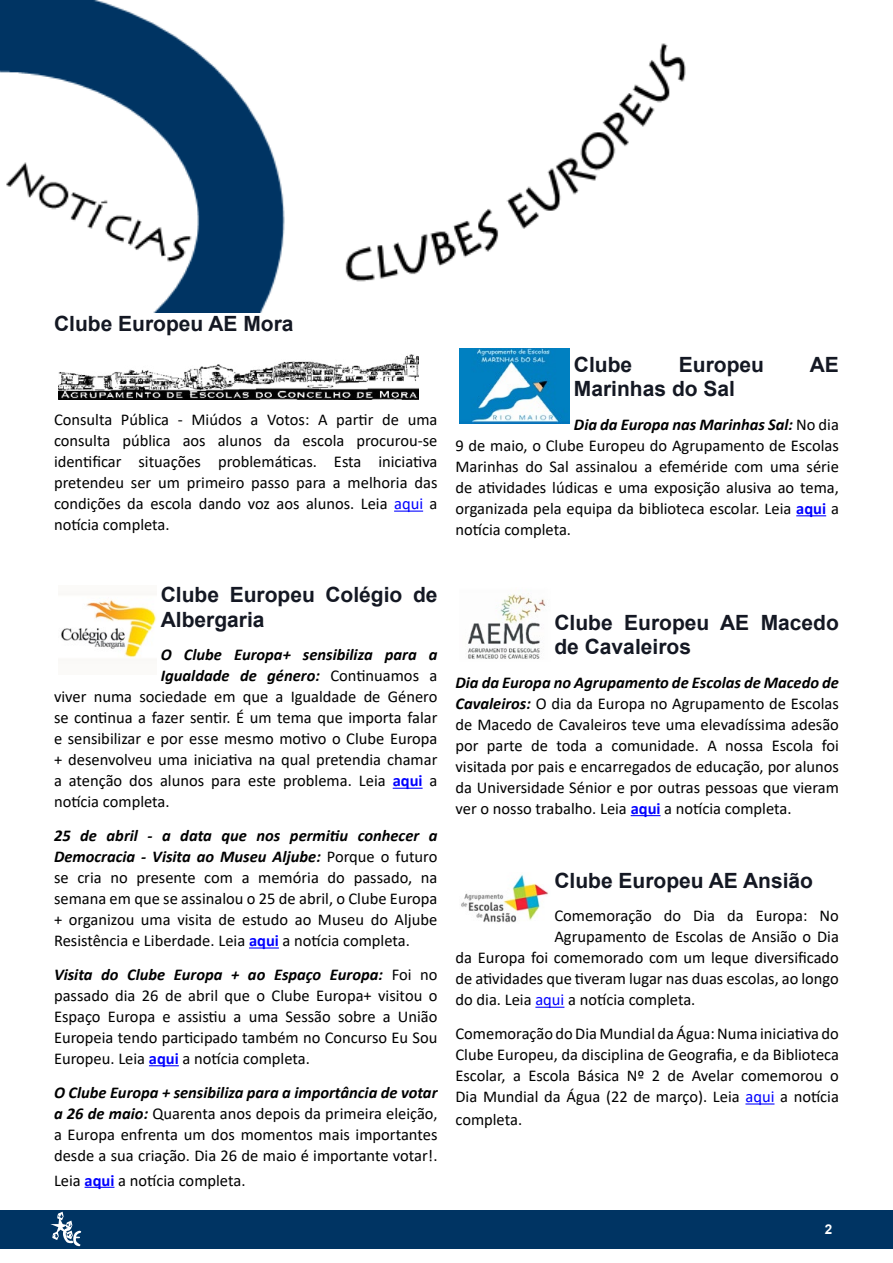
<style>
.page{position:relative;width:893px;height:1263px;background:#fff}
.page>*{position:absolute;margin:0;border:0;box-sizing:border-box;transform-origin:0 0}
.t1{font:700 21px/24.2px "Arial";color:#141823}
.t2{font:16.5px/21px "Calibri";color:#000;text-align:justify}
.t3{font:italic 700 16.5px "Calibri";color:#000}
.t4{font:700 13.5px "Arial";color:#fff}
.s1{color:#00f}
.s2{font-weight:700;font-style:italic}
.s3{font-weight:700;color:#00f}
.s4{font-weight:400;font-style:normal}
</style>
<div class="page">
<div style="left:0;top:1211px;width:893px;height:38px;background:#003463"></div>
<svg style="left:48px;top:1210px;width:34px;height:37px"></svg>
<svg style="left:394px;top:511px;width:29px;height:1px"></svg>
<hr style="left:393px;top:788px;width:30px;height:1px;background:#00f">
<hr style="left:249px;top:947px;width:30px;height:1px;background:#00f">
<hr style="left:149px;top:1065px;width:30px;height:1px;background:#00f">
<svg style="left:85px;top:1187px;width:29px;height:1px"></svg>
<img style="left:58px;top:354px;width:361px;height:46px">
<img style="left:61px;top:600px;width:95px;height:58px">
<img style="left:0;top:0;width:686px;height:312px">
<hr style="left:796px;top:515px;width:30px;height:1px;background:#00f">
<hr style="left:631px;top:815px;width:30px;height:1px;background:#00f">
<svg style="left:535px;top:1007px;width:29px;height:1px"></svg>
<svg style="left:745px;top:1103px;width:29px;height:1px"></svg>
<img style="left:460px;top:348px;width:110px;height:75px">
<img style="left:468px;top:593px;width:78px;height:66px">
<img style="left:461px;top:874px;width:88px;height:49px">
<p class="t1" style="left:54px;top:312px;width:241px">Clube Europeu AE Mora</p>
<p class="t2" style="left:54px;top:409px;width:385px">Consulta Pública - Miúdos a Votos: A partir de uma consulta pública aos alunos da escola procurou-se identificar situações problemáticas. Esta iniciativa pretendeu ser um primeiro passo para a melhoria das condições da escola dando voz aos alunos. Leia <span class="s1">aqui</span> a notícia completa.</p>
<p class="t1" style="left:574px;top:353px;width:60px">Clube</p>
<p class="t1" style="left:679px;top:353px;width:87px">Europeu</p>
<p class="t1" style="left:810px;top:353px;width:31px">AE</p>
<p class="t1" style="left:574px;top:377px;width:163px">Marinhas do Sal</p>
<p class="t2" style="left:455px;top:414px;width:385px;text-indent:118px"><span class="s2">Dia da Europa nas Marinhas Sal:</span> No dia 9 de maio, o Clube Europeu do Agrupamento de Escolas Marinhas do Sal assinalou a efeméride com uma série de atividades lúdicas e uma exposição alusiva ao tema, organizada pela equipa da biblioteca escolar. Leia <span class="s3">aqui</span> a notícia completa.</p>
<p class="t1" style="left:161px;top:583px;width:278px">Clube Europeu Colégio de<br>Albergaria</p>
<p class="t3" style="left:161px;top:643px;width:278px">O Clube Europa+ sensibiliza para a</p>
<p class="t3" style="left:161px;top:664px;width:278px">Igualdade de género: <span class="s4">Continuamos a</span></p>
<p class="t2" style="left:54px;top:686px;width:385px">viver numa sociedade em que a Igualdade de Género</p>
<p class="t2" style="left:54px;top:707px;width:385px">se continua a fazer sentir. É um tema que importa falar</p>
<p class="t2" style="left:54px;top:728px;width:385px">e sensibilizar e por esse mesmo motivo o Clube Europa</p>
<p class="t2" style="left:54px;top:749px;width:385px">+ desenvolveu uma iniciativa na qual pretendia chamar</p>
<p class="t2" style="left:54px;top:770px;width:385px">a atenção dos alunos para este problema. Leia <span class="s3">aqui</span> a</p>
<p class="t2" style="left:54px;top:791px;width:117px">notícia completa.</p>
<p class="t2" style="left:54px;top:825px;width:385px"><span class="s2">25 de abril - a data que nos permitiu conhecer a Democracia - Visita ao Museu Aljube:</span> Porque o futuro se cria no presente com a memória do passado, na semana em que se assinalou o 25 de abril, o Clube Europa + organizou uma visita de estudo ao Museu do Aljube Resistência e Liberdade. Leia <span class="s3">aqui</span> a notícia completa.</p>
<p class="t2" style="left:54px;top:963px;width:385px"><span class="s2">Visita do Clube Europa + ao Espaço Europa:</span> Foi no passado dia 26 de abril que o Clube Europa+ visitou o Espaço Europa e assistiu a uma Sessão sobre a União Europeia tendo participado também no Concurso Eu Sou Europeu. Leia <span class="s3">aqui</span> a notícia completa.</p>
<p class="t2" style="left:54px;top:1081px;width:385px"><span class="s2">O Clube Europa + sensibiliza para a importância de votar a 26 de maio:</span> Quarenta anos depois da primeira eleição, a Europa enfrenta um dos momentos mais importantes desde a sua criação. Dia 26 de maio é importante votar!.</p>
<p class="t2" style="left:54px;top:1169px;width:193px">Leia <span class="s3">aqui</span> a notícia completa.</p>
<p class="t1" style="left:554px;top:611px;width:286px">Clube Europeu AE Macedo de Cavaleiros</p>
<p class="t2" style="left:455px;top:671px;width:385px"><span class="s2">Dia da Europa no Agrupamento de Escolas de Macedo de Cavaleiros:</span> O dia da Europa no Agrupamento de Escolas de Macedo de Cavaleiros teve uma elevadíssima adesão por parte de toda a comunidade. A nossa Escola foi visitada por pais e encarregados de educação, por alunos da Universidade Sénior e por outras pessoas que vieram ver o nosso trabalho. Leia <span class="s3">aqui</span> a notícia completa.</p>
<p class="t1" style="left:554px;top:868px;width:260px">Clube Europeu AE Ansião</p>
<p class="t2" style="left:554px;top:905px;width:286px">Comemoração do Dia da Europa: No</p>
<p class="t2" style="left:554px;top:926px;width:286px">Agrupamento de Escolas de Ansião o Dia</p>
<p class="t2" style="left:455px;top:947px;width:385px">da Europa foi comemorado com um leque diversificado</p>
<p class="t2" style="left:455px;top:968px;width:385px">de atividades que tiveram lugar nas duas escolas, ao longo</p>
<p class="t2" style="left:455px;top:989px;width:241px">do dia. Leia <span class="s1">aqui</span> a notícia completa.</p>
<p class="t2" style="left:455px;top:1023px;width:385px">Comemoração do Dia Mundial da Água: Numa iniciativa do Clube Europeu, da disciplina de Geografia, e da Biblioteca Escolar, a Escola Básica Nº 2 de Avelar comemorou o Dia Mundial da Água (22 de março). Leia <span class="s1">aqui</span> a notícia</p>
<p class="t2" style="left:455px;top:1108px;width:68px">completa.</p>
<p class="t4" style="left:825px;top:1219px;width:9px">2</p>
</div>
